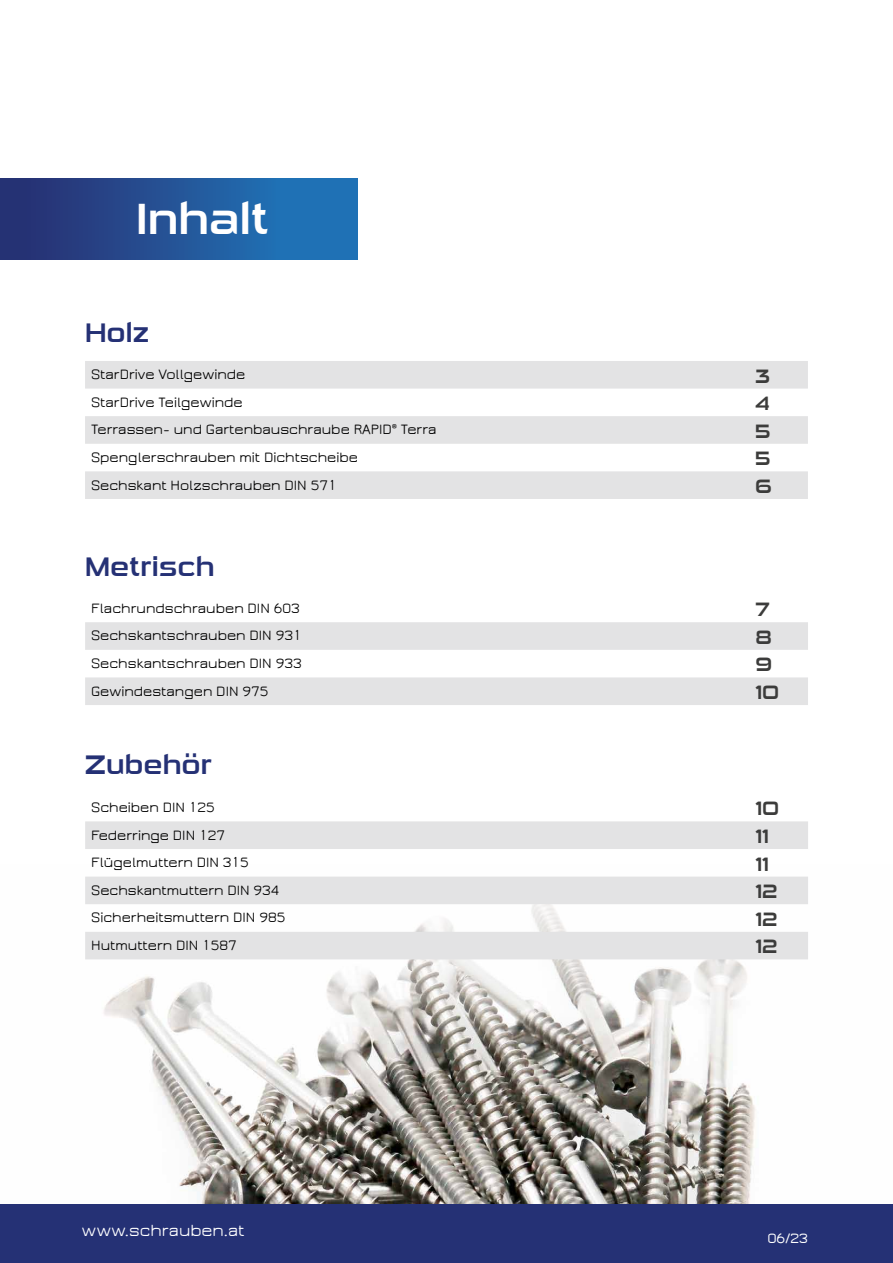
<style>
.page{position:relative;width:893px;height:1263px;background:#fff}
.page>*{position:absolute;margin:0;border:0;box-sizing:border-box;transform-origin:0 0}
.t1{font:43.95px "Sui Generis Rg SSH";color:#fff}
.t2{font:27px "Sui Generis Rg SSH";letter-spacing:.005em;color:#253175}
.t3{font:19.5px "Sui Generis Rg SSH";color:#3c3c3b}
.t4{font:500 18px "Jura";color:#fff}
.t5{font:500 15px "Jura";color:#000}
.t6{font:600 15px "Jura";color:#fff}
</style>
<div class="page">
<div style="left:0;top:1203px;width:893px;height:60px;background:#253175"></div>
<img style="left:85px;top:959px;width:723px;height:244px">
<div style="left:0;top:179px;width:357px;height:81px;background:linear-gradient(to right,#282d70,#1f7cc0)"></div>
<svg style="left:85px;top:361px;width:723px;height:138px;fill:#e3e3e4"></svg>
<svg style="left:85px;top:622px;width:723px;height:83px;fill:#e3e3e4"></svg>
<svg style="left:85px;top:821px;width:723px;height:138px;fill:#e3e3e4"></svg>
<h1 class="t1" style="left:136px;top:193px;width:133px">Inhalt</h1>
<h2 class="t2" style="left:85px;top:317px;width:66px">Holz</h2>
<p class="t5" style="left:91px;top:367px;width:156px">StarDrive Vollgewinde</p>
<h3 class="t3" style="left:755px;top:364px;width:16px">3</h3>
<p class="t5" style="left:91px;top:395px;width:153px">StarDrive Teilgewinde</p>
<h3 class="t3" style="left:755px;top:392px;width:16px">4</h3>
<p class="t5" style="left:91px;top:422px;width:347px">Terrassen- und Gartenbauschraube RAPID<sup>®</sup> Terra</p>
<h3 class="t3" style="left:755px;top:420px;width:17px">5</h3>
<p class="t5" style="left:91px;top:450px;width:268px">Spenglerschrauben mit Dichtscheibe</p>
<h3 class="t3" style="left:755px;top:447px;width:17px">5</h3>
<p class="t5" style="left:91px;top:477px;width:247px">Sechskant Holzschrauben DIN 571</p>
<h3 class="t3" style="left:755px;top:475px;width:18px">6</h3>
<h2 class="t2" style="left:85px;top:551px;width:131px">Metrisch</h2>
<p class="t5" style="left:91px;top:601px;width:210px">Flachrundschrauben DIN 603</p>
<h3 class="t3" style="left:755px;top:598px;width:16px">7</h3>
<p class="t5" style="left:91px;top:628px;width:212px">Sechskantschrauben DIN 931</p>
<h3 class="t3" style="left:755px;top:626px;width:18px">8</h3>
<p class="t5" style="left:91px;top:656px;width:212px">Sechskantschrauben DIN 933</p>
<h3 class="t3" style="left:755px;top:653px;width:18px">9</h3>
<p class="t5" style="left:91px;top:683px;width:179px">Gewindestangen DIN 975</p>
<h3 class="t3" style="left:755px;top:681px;width:25px">10</h3>
<h2 class="t2" style="left:85px;top:749px;width:129px">Zubehör</h2>
<p class="t5" style="left:91px;top:800px;width:125px">Scheiben DIN 125</p>
<h3 class="t3" style="left:755px;top:797px;width:25px">10</h3>
<p class="t5" style="left:91px;top:827px;width:135px">Federringe DIN 127</p>
<h3 class="t3" style="left:755px;top:825px;width:15px">11</h3>
<p class="t5" style="left:91px;top:855px;width:159px">Flügelmuttern DIN 315</p>
<h3 class="t3" style="left:755px;top:852px;width:15px">11</h3>
<p class="t5" style="left:91px;top:882px;width:190px">Sechskantmuttern DIN 934</p>
<h3 class="t3" style="left:755px;top:880px;width:24px">12</h3>
<p class="t5" style="left:91px;top:910px;width:196px">Sicherheitsmuttern DIN 985</p>
<h3 class="t3" style="left:755px;top:908px;width:24px">12</h3>
<p class="t5" style="left:91px;top:938px;width:147px">Hutmuttern DIN 1587</p>
<h3 class="t3" style="left:755px;top:935px;width:24px">12</h3>
<p class="t4" style="left:82px;top:1221px;width:164px">www.schrauben.at</p>
<p class="t6" style="left:768px;top:1230px;width:42px">06/23</p>
</div>
